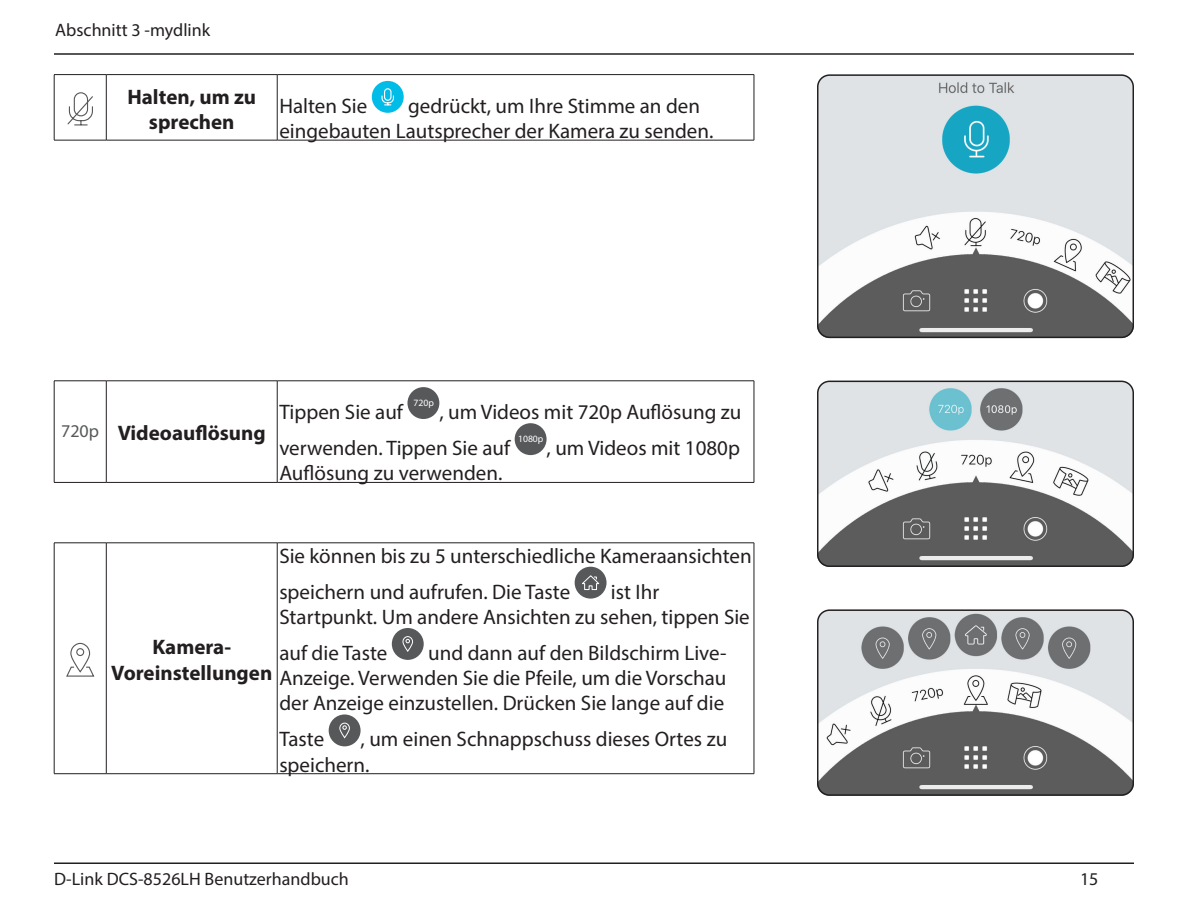
<style>
.page{position:relative;width:1188px;height:918px;background:#fff}
.page>*{position:absolute;margin:0;border:0;box-sizing:border-box;transform-origin:0 0}
.t1{font:21px/25.2px "Myriad Pro";color:#231f20}
.t2{font:700 21px/25.2px "Myriad Pro";color:#231f20;text-align:center}
.t3{font:18px "Myriad Pro";color:#231f20}
.t4{font:9.75px "Myriad Pro";color:#fff}
.s1{font-weight:400;font-size:18px;color:#57585a}
</style>
<div class="page">
<hr style="left:54px;top:53px;width:1080px;height:2px;background:#231f20">
<hr style="left:54px;top:862px;width:1080px;height:2px;background:#231f20">
<img style="left:817px;top:381px;width:317px;height:184px">
<div style="left:817px;top:381px;width:317px;height:186px;border:1px solid #231f20;border-radius:12px"></div>
<hr style="left:54px;top:543px;width:52px;height:1px;background:#231f20">
<hr style="left:54px;top:543px;width:1px;height:231px;background:#231f20">
<hr style="left:106px;top:543px;width:171px;height:1px;background:#231f20">
<hr style="left:106px;top:543px;width:1px;height:231px;background:#231f20">
<hr style="left:277px;top:543px;width:477px;height:1px;background:#231f20">
<hr style="left:277px;top:543px;width:1px;height:231px;background:#231f20">
<hr style="left:754px;top:543px;width:1px;height:231px;background:#231f20">
<hr style="left:54px;top:773px;width:52px;height:1px;background:#231f20">
<hr style="left:106px;top:773px;width:171px;height:1px;background:#231f20">
<hr style="left:277px;top:773px;width:477px;height:1px;background:#231f20">
<svg style="left:66px;top:642px;width:29px;height:35px"></svg>
<div style="left:575px;top:567px;width:32px;height:32px;background:#57585a;border-radius:50%"></div>
<svg style="left:582px;top:575px;width:18px;height:15px"></svg>
<div style="left:392px;top:628px;width:32px;height:32px;background:#57585a;border-radius:50%"></div>
<svg style="left:402px;top:628px;width:11px;height:24px"></svg>
<div style="left:329px;top:714px;width:32px;height:32px;background:#57585a;border-radius:50%"></div>
<svg style="left:339px;top:714px;width:11px;height:25px"></svg>
<img style="left:819px;top:611px;width:313px;height:183px">
<div style="left:817px;top:609px;width:317px;height:187px;border:1px solid #231f20;border-radius:12px"></div>
<hr style="left:54px;top:381px;width:52px;height:1px;background:#231f20">
<hr style="left:54px;top:381px;width:1px;height:101px;background:#231f20">
<hr style="left:106px;top:381px;width:171px;height:1px;background:#231f20">
<hr style="left:106px;top:381px;width:1px;height:101px;background:#231f20">
<hr style="left:277px;top:381px;width:477px;height:1px;background:#231f20">
<hr style="left:277px;top:381px;width:1px;height:101px;background:#231f20">
<hr style="left:754px;top:381px;width:1px;height:101px;background:#231f20">
<hr style="left:54px;top:482px;width:52px;height:1px;background:#231f20">
<hr style="left:106px;top:482px;width:171px;height:1px;background:#231f20">
<hr style="left:277px;top:482px;width:477px;height:1px;background:#231f20">
<div style="left:407px;top:387px;width:32px;height:32px;background:#57585a;border-radius:50%"></div>
<div style="left:515px;top:423px;width:32px;height:32px;background:#57585a;border-radius:50%"></div>
<img style="left:819px;top:76px;width:313px;height:262px">
<div style="left:817px;top:74px;width:317px;height:264px;border:1px solid #231f20;border-radius:12px"></div>
<hr style="left:54px;top:74px;width:52px;height:1px;background:#231f20">
<hr style="left:54px;top:75px;width:1px;height:65px;background:#231f20">
<hr style="left:106px;top:74px;width:171px;height:1px;background:#231f20">
<hr style="left:106px;top:75px;width:1px;height:65px;background:#231f20">
<hr style="left:277px;top:74px;width:477px;height:1px;background:#231f20">
<hr style="left:277px;top:75px;width:1px;height:65px;background:#231f20">
<hr style="left:754px;top:75px;width:1px;height:65px;background:#231f20">
<hr style="left:54px;top:140px;width:52px;height:1px;background:#231f20">
<hr style="left:106px;top:140px;width:171px;height:1px;background:#231f20">
<hr style="left:277px;top:140px;width:477px;height:1px;background:#231f20">
<div style="left:74px;top:92px;width:14px;height:24px;border:1px solid #57585a;border-radius:7px"></div>
<svg style="left:67px;top:95px;width:26px;height:31px"></svg>
<div style="left:372px;top:81px;width:32px;height:32px;background:#02bce8;border-radius:50%"></div>
<div style="left:384px;top:88px;width:8px;height:13px;border:1px solid #fff;border-radius:3px"></div>
<svg style="left:381px;top:95px;width:13px;height:11px"></svg>
<p class="t3" style="left:55px;top:19px;width:157px">Abschnitt 3 -mydlink</p>
<p class="t2" style="left:127px;top:83px;width:130px">Halten, um zu sprechen</p>
<p class="t1" style="left:279px;top:93px;width:90px">Halten Sie</p>
<p class="t1" style="left:279px;top:93px;width:436px;text-indent:129px">gedrückt, um Ihre Stimme an den eingebauten Lautsprecher der Kamera zu senden.</p>
<p class="t2" style="left:61px;top:420px;width:206px"><span class="s1">720p</span> Videoauflösung</p>
<p class="t1" style="left:279px;top:399px;width:125px">Tippen Sie auf</p>
<p class="t4" style="left:414px;top:397px;width:22px">720p</p>
<p class="t1" style="left:279px;top:394px;width:464px;line-height:36.2px;text-indent:160px">, um Videos mit 720p Auflösung zu verwenden. Tippen Sie auf</p>
<p class="t4" style="left:518px;top:433px;width:27px">1080p</p>
<p class="t1" style="left:547px;top:435px;width:195px">, um Videos mit 1080p</p>
<p class="t1" style="left:279px;top:460px;width:225px">Auflösung zu verwenden.</p>
<p class="t2" style="left:111px;top:634px;width:163px">Kamera-<br>Voreinstellungen</p>
<p class="t1" style="left:279px;top:537px;width:474px;line-height:36.2px">Sie können bis zu 5 unterschiedliche Kameraansichten speichern und aufrufen. Die Taste</p>
<p class="t1" style="left:279px;top:579px;width:472px;text-indent:332px">ist Ihr<br>Startpunkt. Um andere Ansichten zu sehen, tippen Sie</p>
<p class="t1" style="left:279px;top:640px;width:110px">auf die Taste</p>
<p class="t1" style="left:279px;top:640px;width:449px;text-align:justify;text-indent:149px">und dann auf den Bildschirm Live-Anzeige. Verwenden Sie die Pfeile, um die Vorschau der Anzeige einzustellen. Drücken Sie lange auf die</p>
<p class="t1" style="left:279px;top:726px;width:46px">Taste</p>
<p class="t1" style="left:279px;top:726px;width:449px;text-indent:81px">, um einen Schnappschuss dieses Ortes zu speichern.</p>
<p class="t3" style="left:54px;top:868px;width:296px">D-Link DCS-8526LH Benutzerhandbuch</p>
<p class="t3" style="left:1080px;top:868px;width:20px">15</p>
</div>
